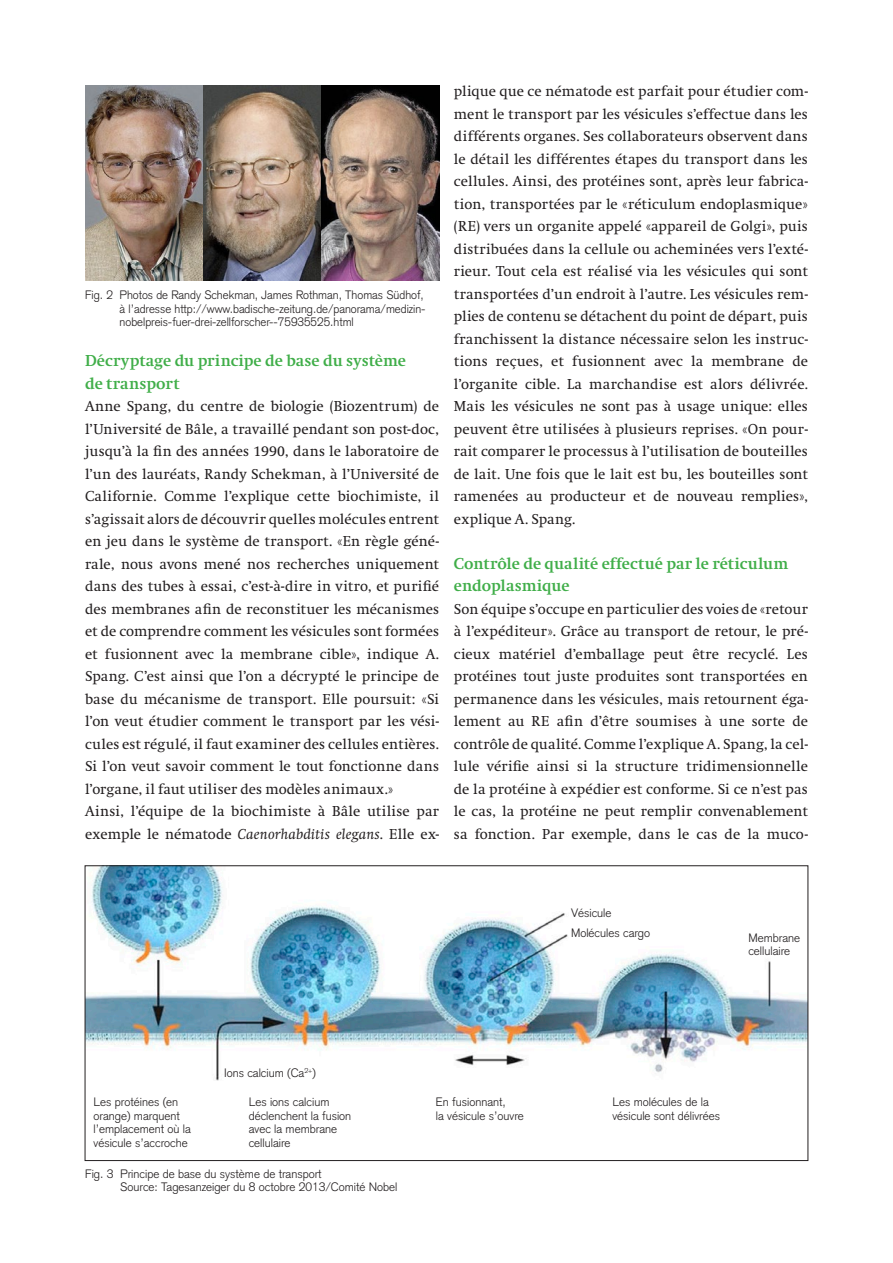
<style>
.page{position:relative;width:893px;height:1263px;background:#fff}
.page>*{position:absolute;margin:0;border:0;box-sizing:border-box;transform-origin:0 0}
.t1{font:700 16.5px/22.5px "Swift";letter-spacing:.005em;color:#40ae49}
.t2{font:15px/22.5px "Swift";letter-spacing:.005em;color:#231f20;text-align:justify}
.t3{font:300 12px/13.5px "Akzidenz Grotesk";color:#231f20}
.s1{font-style:italic}
</style>
<div class="page">
<img style="left:85px;top:85px;width:354px;height:196px">
<img style="left:87px;top:867px;width:719px;height:213px">
<p class="t3" style="left:120px;top:288px;width:308px;text-indent:-35px">Fig. 2 Photos de Randy Schekman, James Rothman, Thomas Südhof, à l’adresse http://www.badische-zeitung.de/panorama/medizin&shy;nobelpreis-fuer-drei-zellforscher--75935525.html</p>
<p class="t1" style="left:85px;top:350px;width:323px">Décryptage du principe de base du système de transport</p>
<p class="t2" style="left:85px;top:395px;width:355px;text-align:left">Anne Spang, du centre de biologie (Biozentrum) de l’Université de Bâle, a travaillé pendant son post-doc, jusqu’à la fin des années 1990, dans le laboratoire de l’un des lauréats, Randy Schekman, à l’Université de Californie. Comme l’explique cette biochimiste, il s’agissait alors de découvrir quelles molécules entrent en jeu dans le système de transport. «En règle géné&shy;rale, nous avons mené nos recherches uniquement dans des tubes à essai, c’est-à-dire in vitro, et purifié des membranes afin de reconstituer les mécanismes et de comprendre comment les vésicules sont formées et fusionnent avec la membrane cible», indique A.<br>Spang. C’est ainsi que l’on a décrypté le principe de base du mécanisme de transport. Elle poursuit: «Si l’on veut étudier comment le transport par les vési&shy;cules est régulé, il faut examiner des cellules entières.<br>Si l’on veut savoir comment le tout fonctionne dans l’organe, il faut utiliser des modèles animaux.»<br>Ainsi, l’équipe de la biochimiste à Bâle utilise par exemple le nématode <span class="s1">Caenorhabditis elegans</span>. Elle ex-</p>
<p class="t2" style="left:454px;top:80px;width:355px">plique que ce nématode est parfait pour étudier com&shy;ment le transport par les vésicules s’effectue dans les différents organes. Ses collaborateurs observent dans le détail les différentes étapes du transport dans les cellules. Ainsi, des protéines sont, après leur fabrica&shy;tion, transportées par le «réticulum endoplasmique» (RE) vers un organite appelé «appareil de Golgi», puis distribuées dans la cellule ou acheminées vers l’exté&shy;rieur. Tout cela est réalisé via les vésicules qui sont transportées d’un endroit à l’autre. Les vésicules rem&shy;plies de contenu se détachent du point de départ, puis franchissent la distance nécessaire selon les instruc&shy;tions reçues, et fusionnent avec la membrane de l’organite cible. La marchandise est alors délivrée.<br>Mais les vésicules ne sont pas à usage unique: elles peuvent être utilisées à plusieurs reprises. «On pour&shy;rait comparer le processus à l’utilisation de bouteilles de lait. Une fois que le lait est bu, les bouteilles sont ramenées au producteur et de nouveau remplies», explique A. Spang.</p>
<p class="t1" style="left:454px;top:552px;width:336px">Contrôle de qualité effectué par le réticulum endoplasmique</p>
<p class="t2" style="left:454px;top:598px;width:355px">Son équipe s’occupe en particulier des voies de «retour à l’expéditeur». Grâce au transport de retour, le pré&shy;cieux matériel d’emballage peut être recyclé. Les protéines tout juste produites sont transportées en permanence dans les vésicules, mais retournent éga&shy;lement au RE afin d’être soumises à une sorte de contrôle de qualité. Comme l’explique A. Spang, la cel&shy;lule vérifie ainsi si la structure tridimensionnelle de la protéine à expédier est conforme. Si ce n’est pas le cas, la protéine ne peut remplir convenablement sa fonction. Par exemple, dans le cas de la muco-</p>
<p class="t3" style="left:571px;top:906px;width:42px">Vésicule</p>
<p class="t3" style="left:571px;top:926px;width:81px">Molécules cargo</p>
<p class="t3" style="left:748px;top:931px;width:53px">Membrane cellulaire</p>
<p class="t3" style="left:224px;top:1066px;width:93px">Ions calcium (Ca<sup>2+</sup>)</p>
<p class="t3" style="left:94px;top:1095px;width:99px">Les protéines (en orange) marquent l’emplacement où la vésicule s’accroche</p>
<p class="t3" style="left:249px;top:1095px;width:104px">Les ions calcium déclenchent la fusion avec la membrane cellulaire</p>
<p class="t3" style="left:436px;top:1095px;width:90px">En fusionnant,<br>la vésicule s’ouvre</p>
<p class="t3" style="left:612px;top:1095px;width:109px">Les molécules de la vésicule sont délivrées</p>
<p class="t3" style="left:120px;top:1167px;width:279px;text-indent:-35px">Fig. 3 Principe de base du système de transport<br>Source: Tagesanzeiger du 8 octobre 2013/Comité Nobel</p>
</div>
